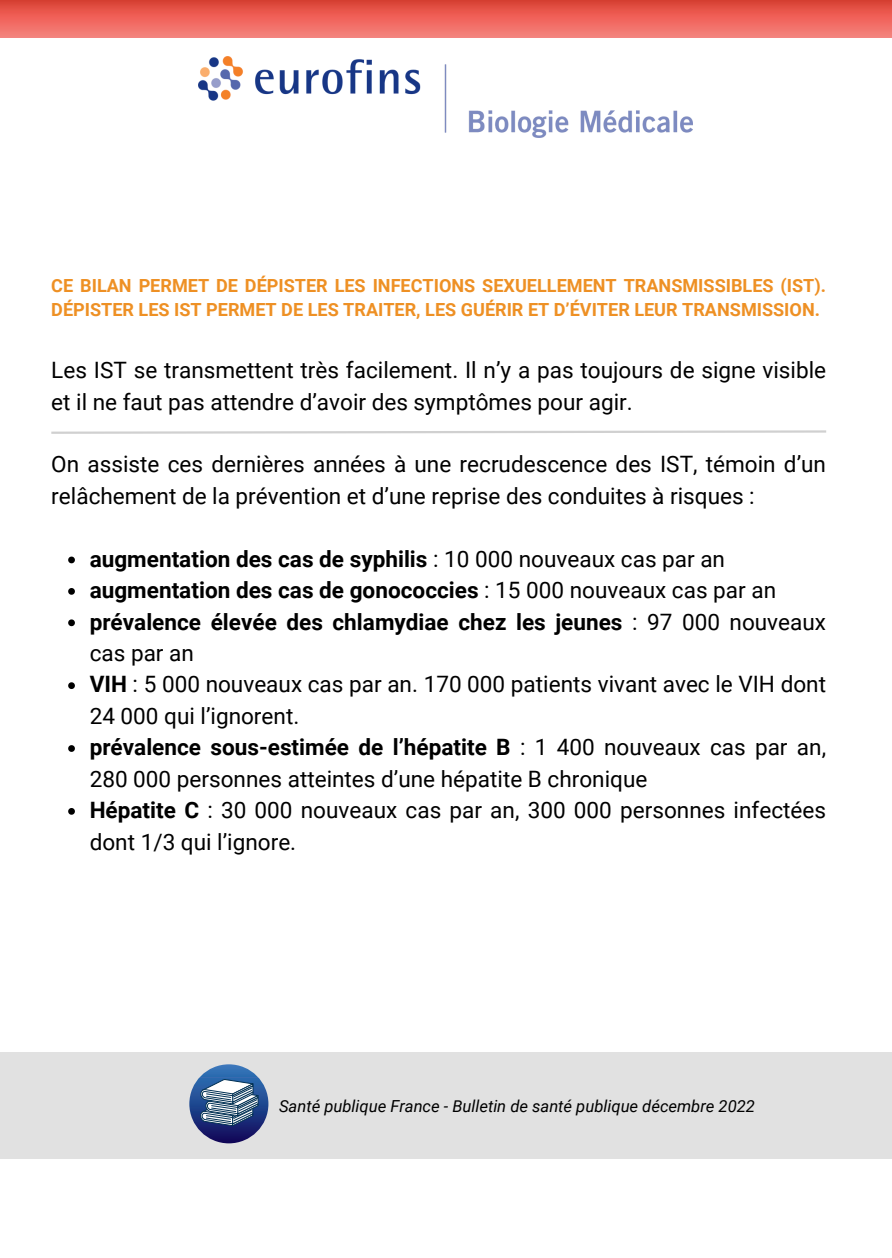
<style>
.page{position:relative;width:892px;height:1258px;background:#fff}
.page>*{position:absolute;margin:0;border:0;box-sizing:border-box;transform-origin:0 0}
.t1{font:22.5px/31.5px "Roboto";color:#000}
.t2{font:700 22.5px/31.5px "Roboto";color:#000}
.t3{font:700 18px/24.6px "Roboto";color:#ee9024}
.t4{font:italic 16.5px "Roboto";color:#000}
.s1{font-weight:400}
.s2{font-weight:700}
</style>
<div class="page">
<div style="left:0;top:1052px;width:891px;height:106px;background:#e1e1e1"></div>
<div style="left:189px;top:1064px;width:79px;height:79px;background:linear-gradient(to bottom,#3a83c2,#0e0a5a);border-radius:50%"></div>
<img style="left:199px;top:56px;width:493px;height:81px">
<svg style="left:200px;top:1079px;width:58px;height:47px"></svg>
<svg style="left:68px;top:556px;width:7px;height:7px"></svg>
<svg style="left:68px;top:588px;width:7px;height:7px"></svg>
<svg style="left:68px;top:619px;width:7px;height:7px"></svg>
<svg style="left:68px;top:682px;width:7px;height:7px"></svg>
<svg style="left:68px;top:745px;width:7px;height:7px"></svg>
<svg style="left:68px;top:808px;width:7px;height:7px"></svg>
<svg style="left:0;top:0;width:891px;height:37px"></svg>
<svg style="left:51px;top:430px;width:775px;height:4px"></svg>
<p class="t3" style="left:51px;top:273px;width:776px">CE BILAN PERMET DE DÉPISTER LES INFECTIONS SEXUELLEMENT TRANSMISSIBLES (IST).<br>DÉPISTER LES IST PERMET DE LES TRAITER, LES GUÉRIR ET D’ÉVITER LEUR TRANSMISSION.</p>
<p class="t1" style="left:51px;top:355px;width:776px">Les IST se transmettent très facilement. Il n’y a pas toujours de signe visible et il ne faut pas attendre d’avoir des symptômes pour agir.</p>
<p class="t1" style="left:51px;top:449px;width:776px">On assiste ces dernières années à une recrudescence des IST, témoin d’un relâchement de la prévention et d’une reprise des conduites à risques :</p>
<p class="t2" style="left:90px;top:543px;width:636px">augmentation des cas de syphilis <span class="s1">: 10 000 nouveaux cas par an</span></p>
<p class="t2" style="left:90px;top:575px;width:687px">augmentation des cas de gonococcies <span class="s1">: 15 000 nouveaux cas par an</span></p>
<p class="t2" style="left:90px;top:606px;width:737px">prévalence élevée des chlamydiae chez les jeunes <span class="s1">: 97 000 nouveaux cas par an</span></p>
<p class="t1" style="left:90px;top:669px;width:737px"><span class="s2">VIH</span> : 5 000 nouveaux cas par an. 170 000 patients vivant avec le VIH dont<br>24 000 qui l’ignorent.</p>
<p class="t1" style="left:90px;top:732px;width:737px"><span class="s2">prévalence sous-estimée de l’hépatite B</span> : 1 400 nouveaux cas par an,<br>280 000 personnes atteintes d’une hépatite B chronique</p>
<p class="t1" style="left:90px;top:795px;width:737px"><span class="s2">Hépatite C</span> : 30 000 nouveaux cas par an, 300 000 personnes infectées dont 1/3 qui l’ignore.</p>
<p class="t4" style="left:279px;top:1096px;width:477px">Santé publique France - Bulletin de santé publique décembre 2022</p>
</div>
